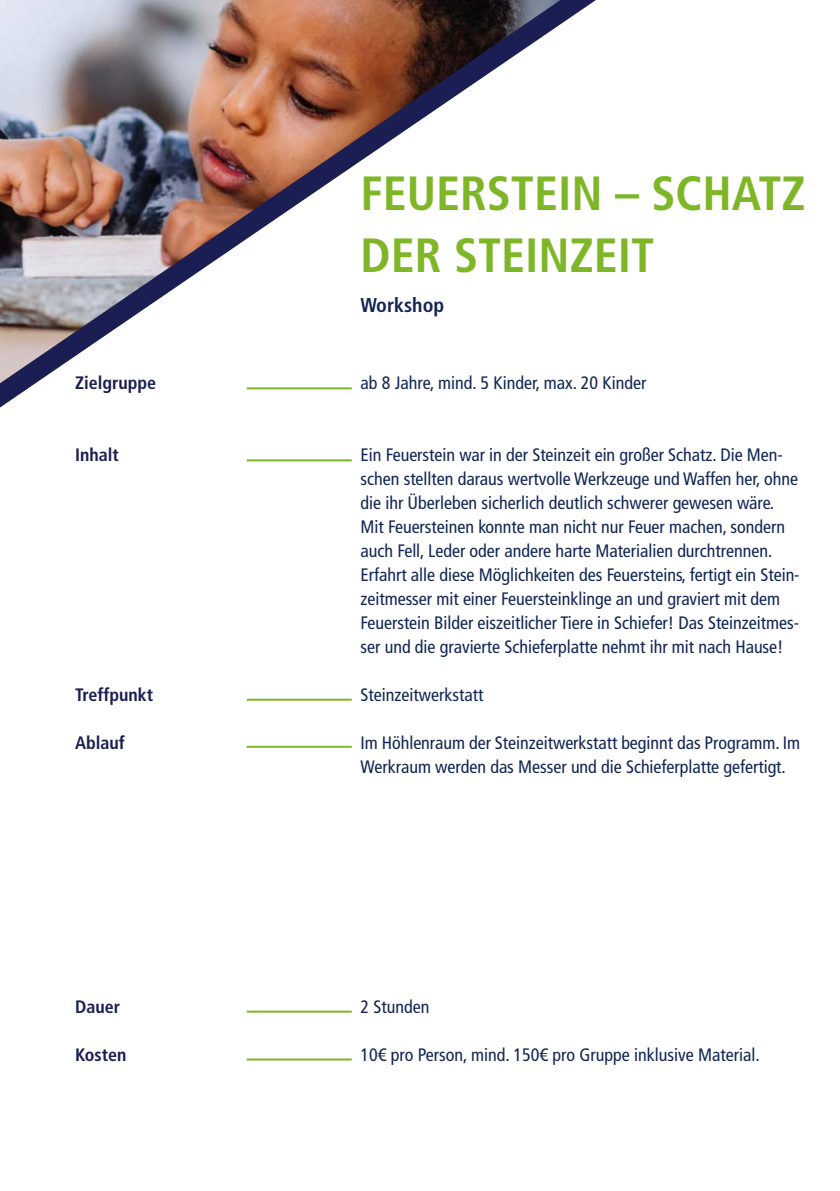
<style>
.page{position:relative;width:840px;height:1191px;background:#fff}
.page>*{position:absolute;margin:0;border:0;box-sizing:border-box;transform-origin:0 0}
.t1{font:700 condensed 48px/61.6px "Frutiger LT Std";color:#7eb627}
.t2{font:700 condensed 20px "Frutiger LT Std";color:#122554}
.t3{font:condensed 18px/24px "Frutiger LT Std";color:#122554}
.t4{font:700 condensed 18px "Frutiger LT Std";color:#1a1e52}
</style>
<div class="page">
<hr style="left:246px;top:459px;width:105px;height:2px;background:#7eb627">
<hr style="left:246px;top:698px;width:105px;height:2px;background:#7eb627">
<hr style="left:246px;top:1010px;width:105px;height:2px;background:#7eb627">
<hr style="left:246px;top:746px;width:105px;height:2px;background:#7eb627">
<hr style="left:246px;top:1058px;width:105px;height:2px;background:#7eb627">
<img style="left:0;top:0;width:596px;height:408px">
<h1 class="t1" style="left:360px;top:163px;width:446px">FEUERSTEIN – SCHATZ<br>DER STEINZEIT</h1>
<p class="t2" style="left:360px;top:293px;width:85px">Workshop</p>
<p class="t4" style="left:75px;top:372px;width:83px">Zielgruppe</p>
<p class="t3" style="left:360px;top:371px;width:287px">ab 8 Jahre, mind. 5 Kinder, max. 20 Kinder</p>
<p class="t4" style="left:75px;top:444px;width:45px">Inhalt</p>
<p class="t4" style="left:75px;top:684px;width:79px">Treffpunkt</p>
<p class="t4" style="left:75px;top:732px;width:51px">Ablauf</p>
<p class="t3" style="left:360px;top:443px;width:440px">Ein Feuerstein war in der Steinzeit ein großer Schatz. Die Men&shy;schen stellten daraus wertvolle Werkzeuge und Waffen her, ohne die ihr Überleben sicherlich deutlich schwerer gewesen wäre.<br>Mit Feuersteinen konnte man nicht nur Feuer machen, sondern auch Fell, Leder oder andere harte Materialien durchtrennen.<br>Erfahrt alle diese Möglichkeiten des Feuersteins, fertigt ein Stein&shy;zeitmesser mit einer Feuersteinklinge an und graviert mit dem Feuerstein Bilder eiszeitlicher Tiere in Schiefer! Das Steinzeitmes&shy;ser und die gravierte Schieferplatte nehmt ihr mit nach Hause!</p>
<p class="t3" style="left:360px;top:683px;width:124px">Steinzeitwerkstatt</p>
<p class="t3" style="left:360px;top:731px;width:441px">Im Höhlenraum der Steinzeitwerkstatt beginnt das Programm. Im<br>Werkraum werden das Messer und die Schieferplatte gefertigt.</p>
<p class="t4" style="left:75px;top:996px;width:47px">Dauer</p>
<p class="t4" style="left:75px;top:1044px;width:53px">Kosten</p>
<p class="t3" style="left:360px;top:995px;width:70px">2 Stunden</p>
<p class="t3" style="left:360px;top:1043px;width:400px">10€ pro Person, mind. 150€ pro Gruppe inklusive Material.</p>
</div>
